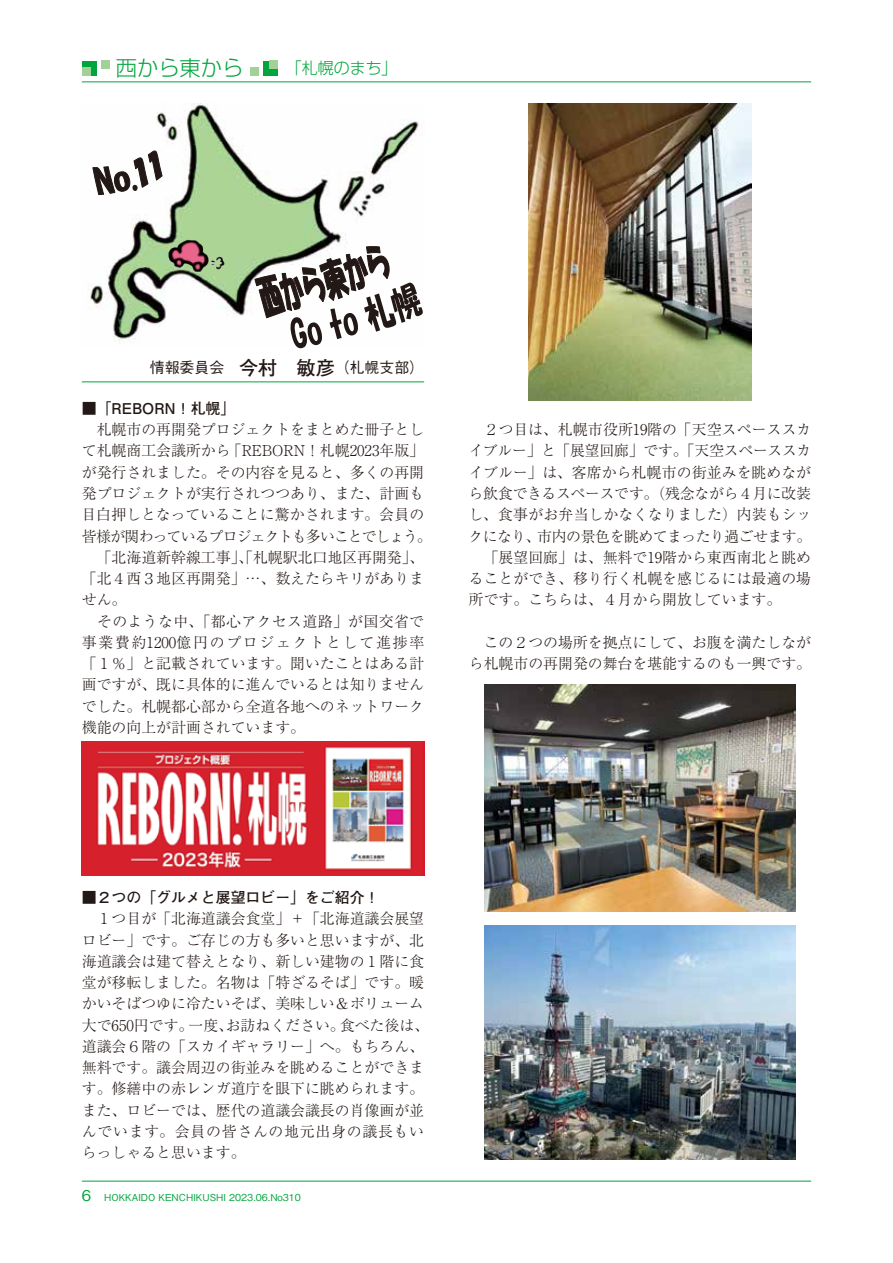
<style>
.page{position:relative;width:893px;height:1263px;background:#fff}
.page>*{position:absolute;margin:0;border:0;box-sizing:border-box;transform-origin:0 0}
.t1{font:300 21.3px "Shin Go Pro";color:#00a53d}
.t2{font:300 14.85px/21.3px "Ryumin Pro";color:#221815}
.t3{font:700 14.85px "Futo Go B101 Pro";color:#221815}
.t4{font:500 14.85px "Gothic BBB Pro";color:#221815}
.t5{font:500 9.6px "Gothic BBB Pro";color:#00a53d}
.s1{font-size:15.9px}
.s2{font-family:"Futo Go B101 Pro";font-weight:700;font-size:19.2px}
.s3{font-size:14.85px}
</style>
<div class="page">
<hr style="left:82px;top:1181px;width:729px;height:1px;background:#00a53d">
<hr style="left:82px;top:82px;width:729px;height:1px;background:#00a53d">
<img style="left:90px;top:103px;width:333px;height:241px">
<img style="left:168px;top:239px;width:57px;height:33px">
<svg style="left:92px;top:150px;width:71px;height:45px"></svg>
<svg style="left:255px;top:246px;width:168px;height:102px"></svg>
<div style="left:82px;top:61px;width:15px;height:14px;background:#00a53d"></div>
<div style="left:82px;top:67px;width:8px;height:8px;background:#a2d197"></div>
<div style="left:101px;top:61px;width:8px;height:8px;background:#a2d197"></div>
<div style="left:263px;top:61px;width:14px;height:14px;background:#00a53d"></div>
<div style="left:269px;top:61px;width:8px;height:8px;background:#a2d197"></div>
<div style="left:250px;top:67px;width:8px;height:8px;background:#a2d197"></div>
<hr style="left:82px;top:382px;width:342px;height:1px;background:#00a53d">
<img style="left:82px;top:742px;width:342px;height:133px">
<img style="left:528px;top:103px;width:224px;height:298px">
<img style="left:484px;top:685px;width:312px;height:226px">
<img style="left:484px;top:926px;width:312px;height:234px">
<h1 class="t1" style="left:116px;top:51px;width:283px">西から東から　　<span class="s1">「札幌のまち」</span></h1>
<p class="t4" style="left:150px;top:356px;width:276px">情報委員会　<span class="s2">今村　敏彦</span>（札幌支部）</p>
<p class="t3" style="left:82px;top:396px;width:155px">■「REBORN！札幌」</p>
<p class="t2" style="left:81px;top:418px;width:352px">　札幌市の再開発プロジェクトをまとめた冊子として札幌商工会議所から「REBORN！札幌2023年版」が発行されました。その内容を見ると、多くの再開発プロジェクトが実行されつつあり、また、計画も目白押しとなっていることに驚かされます。会員の皆様が関わっているプロジェクトも多いことでしょう。　「北海道新幹線工事」、「札幌駅北口地区再開発」、「北４西３地区再開発」…、数えたらキリがありません。<br>　そのような中、「都心アクセス道路」が国交省で事業費約1200億円のプロジェクトとして進捗率「１％」と記載されています。聞いたことはある計画ですが、既に具体的に進んでいるとは知りませんでした。札幌都心部から全道各地へのネットワーク機能の向上が計画されています。</p>
<p class="t2" style="left:468px;top:418px;width:345px;text-align:justify">　２つ目は、札幌市役所19階の「天空スペーススカイブルー」と「展望回廊」です。「天空スペーススカイブルー」は、客席から札幌市の街並みを眺めながら飲食できるスペースです。（残念ながら４月に改装し、食事がお弁当しかなくなりました）内装もシックになり、市内の景色を眺めてまったり過ごせます。　「展望回廊」は、無料で19階から東西南北と眺めることができ、移り行く札幌を感じるには最適の場所です。こちらは、４月から開放しています。</p>
<p class="t2" style="left:469px;top:630px;width:344px">　この２つの場所を拠点にして、お腹を満たしながら札幌市の再開発の舞台を堪能するのも一興です。</p>
<p class="t3" style="left:82px;top:885px;width:299px">■２つの「グルメと展望ロビー」をご紹介！</p>
<p class="t2" style="left:82px;top:907px;width:349px">　１つ目が「北海道議会食堂」＋「北海道議会展望ロビー」です。ご存じの方も多いと思いますが、北海道議会は建て替えとなり、新しい建物の１階に食堂が移転しました。名物は「特ざるそば」です。暖かいそばつゆに冷たいそば、美味しい＆ボリューム大で650円です。一度、お訪ねください。食べた後は、道議会６階の「スカイギャラリー」へ。もちろん、無料です。議会周辺の街並みを眺めることができます。修繕中の赤レンガ道庁を眼下に眺められます。また、ロビーでは、歴代の道議会議長の肖像画が並んでいます。会員の皆さんの地元出身の議長もいらっしゃると思います。</p>
<p class="t5" style="left:82px;top:1190px;width:221px"><span class="s3">6</span> HOKKAIDO KENCHIKUSHI 2023.06.No310</p>
</div>
